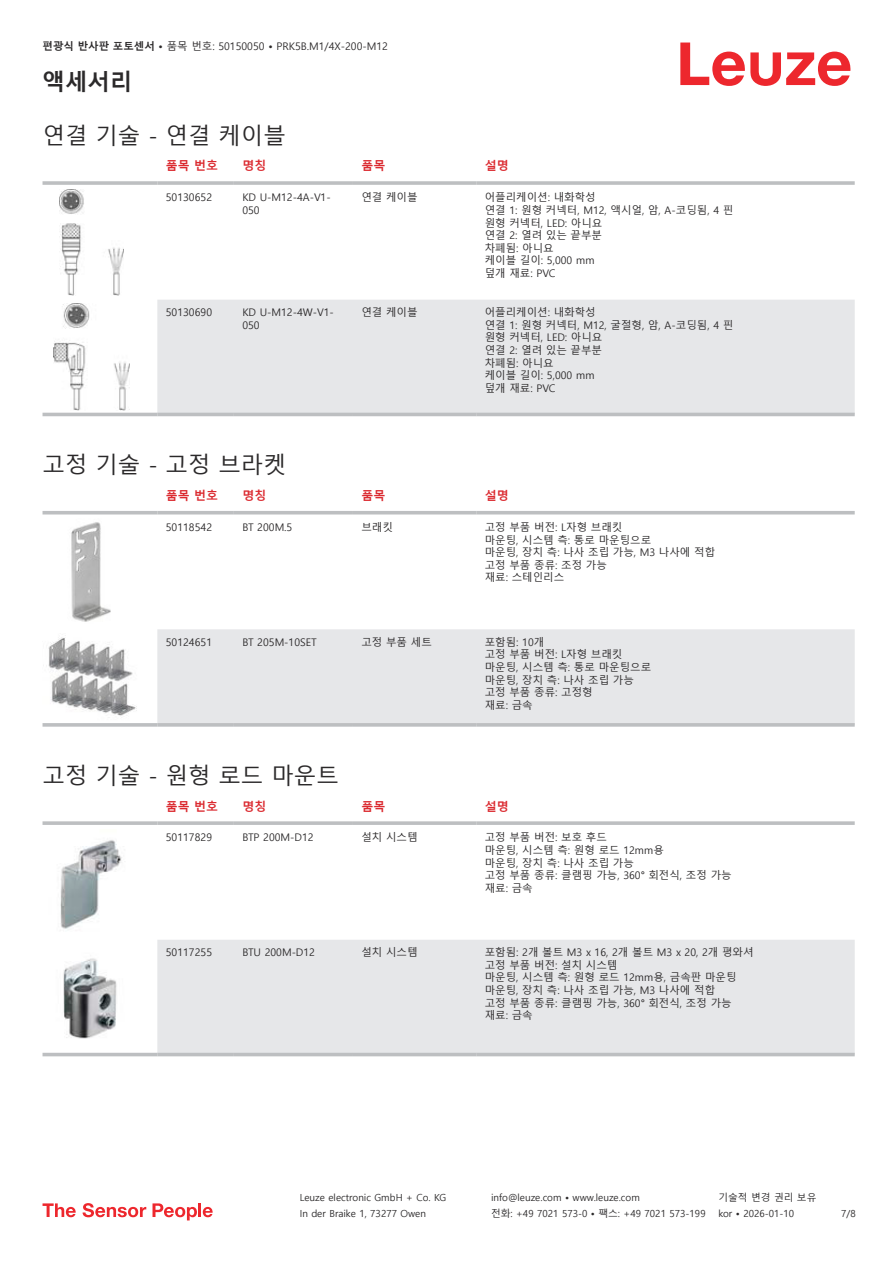
<style>
.page{position:relative;width:893px;height:1263px;background:#fff}
.page>*{position:absolute;margin:0;border:0;box-sizing:border-box;transform-origin:0 0}
.t1{font:22.5px "Malgun Gothic";color:#2b292a}
.t2{font:700 22.5px "Malgun Gothic";color:#2b292a}
.t3{font:700 12px "Malgun Gothic";color:#db2a30}
.t4{font:10.5px/12.6px "Malgun Gothic";color:#2b292a}
.t5{font:9.75px "Malgun Gothic";color:#2b292a}
.s1{font-weight:700}
</style>
<div class="page">
<svg style="left:680px;top:43px;width:170px;height:43px"></svg>
<svg style="left:43px;top:295px;width:812px;height:122px"></svg>
<div style="left:157px;top:300px;width:698px;height:113px;background:#e6e7e9"></div>
<hr style="left:43px;top:181px;width:114px;height:4px;background:#bdbfc1">
<hr style="left:157px;top:181px;width:77px;height:4px;background:#c8cacb">
<hr style="left:234px;top:181px;width:119px;height:4px;background:#c3c5c6">
<hr style="left:353px;top:181px;width:123px;height:4px;background:#bdbfc1">
<hr style="left:476px;top:181px;width:379px;height:4px;background:#c8cacb">
<hr style="left:43px;top:413px;width:114px;height:3px;background:#bdbfc1">
<hr style="left:157px;top:413px;width:77px;height:3px;background:#bdbfc1">
<hr style="left:234px;top:413px;width:119px;height:3px;background:#bdbfc1">
<hr style="left:353px;top:413px;width:123px;height:3px;background:#bdbfc1">
<hr style="left:476px;top:413px;width:379px;height:3px;background:#bdbfc1">
<img style="left:59px;top:189px;width:65px;height:106px">
<img style="left:54px;top:304px;width:75px;height:106px">
<svg style="left:43px;top:514px;width:812px;height:1px"></svg>
<div style="left:157px;top:629px;width:698px;height:94px;background:#e6e7e9"></div>
<hr style="left:43px;top:511px;width:114px;height:3px;background:#bdbfc1">
<hr style="left:157px;top:511px;width:77px;height:3px;background:#bdbfc1">
<hr style="left:234px;top:511px;width:119px;height:3px;background:#bdbfc1">
<hr style="left:353px;top:511px;width:123px;height:3px;background:#bdbfc1">
<hr style="left:476px;top:511px;width:379px;height:3px;background:#bdbfc1">
<svg style="left:43px;top:723px;width:114px;height:4px"></svg>
<svg style="left:157px;top:723px;width:77px;height:4px"></svg>
<svg style="left:234px;top:723px;width:119px;height:4px"></svg>
<svg style="left:353px;top:723px;width:123px;height:4px"></svg>
<svg style="left:476px;top:723px;width:379px;height:4px;background:#c3c4c6"></svg>
<img style="left:71px;top:522px;width:40px;height:100px">
<img style="left:48px;top:635px;width:89px;height:81px">
<svg style="left:43px;top:1052px;width:812px;height:5px"></svg>
<div style="left:157px;top:940px;width:698px;height:113px;background:#e6e7e9"></div>
<svg style="left:43px;top:821px;width:114px;height:4px"></svg>
<svg style="left:157px;top:821px;width:77px;height:4px"></svg>
<svg style="left:234px;top:821px;width:119px;height:4px"></svg>
<svg style="left:353px;top:821px;width:123px;height:4px"></svg>
<svg style="left:476px;top:821px;width:379px;height:4px;background:#c3c5c7"></svg>
<hr style="left:43px;top:1053px;width:114px;height:3px;background:#bdbfc1">
<hr style="left:157px;top:1053px;width:77px;height:3px;background:#bdbfc1">
<hr style="left:234px;top:1053px;width:119px;height:3px;background:#bdbfc1">
<hr style="left:353px;top:1053px;width:123px;height:3px;background:#bdbfc1">
<hr style="left:476px;top:1053px;width:379px;height:3px;background:#bdbfc1">
<img style="left:60px;top:840px;width:62px;height:89px">
<img style="left:63px;top:958px;width:54px;height:81px">
<svg style="left:43px;top:1203px;width:33px;height:14px"></svg>
<svg style="left:83px;top:1203px;width:63px;height:14px"></svg>
<svg style="left:153px;top:1203px;width:44px;height:17px"></svg>
<hr style="left:198px;top:1203px;width:3px;height:14px;background:#ed272d">
<svg style="left:203px;top:1207px;width:10px;height:10px"></svg>
<p class="t4" style="left:43px;top:40px;width:347px"><span class="s1">편광식 반사판 포토센서 •</span> 품목 번호: 50150050 <span class="s1">•</span> PRK5B.M1/4X-200-M12</p>
<h1 class="t2" style="left:43px;top:69px;width:91px">액세서리</h1>
<h1 class="t1" style="left:43px;top:123px;width:245px">연결 기술 - 연결 케이블</h1>
<p class="t3" style="left:166px;top:159px;width:54px">품목 번호</p>
<p class="t3" style="left:242px;top:159px;width:25px">명칭</p>
<p class="t3" style="left:361px;top:159px;width:25px">품목</p>
<p class="t3" style="left:485px;top:159px;width:25px">설명</p>
<p class="t4" style="left:166px;top:191px;width:48px">50130652</p>
<p class="t4" style="left:242px;top:191px;width:90px">KD U-M12-4A-V1-<br>050</p>
<p class="t4" style="left:361px;top:191px;width:58px">연결 케이블</p>
<p class="t4" style="left:485px;top:191px;width:250px">어플리케이션: 내화학성<br>연결 1: 원형 커넥터, M12, 액시얼, 암, A-코딩됨, 4 핀 원형 커넥터, LED: 아니요<br>연결 2: 열려 있는 끝부분<br>차폐됨: 아니요<br>케이블 길이: 5,000 mm<br>덮개 재료: PVC</p>
<p class="t4" style="left:166px;top:306px;width:48px">50130690</p>
<p class="t4" style="left:242px;top:306px;width:93px">KD U-M12-4W-V1-<br>050</p>
<p class="t4" style="left:361px;top:306px;width:58px">연결 케이블</p>
<p class="t4" style="left:485px;top:306px;width:250px">어플리케이션: 내화학성<br>연결 1: 원형 커넥터, M12, 굴절형, 암, A-코딩됨, 4 핀 원형 커넥터, LED: 아니요<br>연결 2: 열려 있는 끝부분<br>차폐됨: 아니요<br>케이블 길이: 5,000 mm<br>덮개 재료: PVC</p>
<h1 class="t1" style="left:43px;top:452px;width:245px">고정 기술 - 고정 브라켓</h1>
<p class="t3" style="left:166px;top:489px;width:54px">품목 번호</p>
<p class="t3" style="left:242px;top:489px;width:25px">명칭</p>
<p class="t3" style="left:361px;top:489px;width:25px">품목</p>
<p class="t3" style="left:485px;top:489px;width:25px">설명</p>
<p class="t4" style="left:166px;top:521px;width:48px">50118542</p>
<p class="t4" style="left:242px;top:521px;width:51px">BT 200M.5</p>
<p class="t4" style="left:361px;top:521px;width:33px">브래킷</p>
<p class="t4" style="left:485px;top:521px;width:232px">고정 부품 버전: L자형 브래킷<br>마운팅, 시스템 측: 통로 마운팅으로<br>마운팅, 장치 측: 나사 조립 가능, M3 나사에 적합 고정 부품 종류: 조정 가능<br>재료: 스테인리스</p>
<p class="t4" style="left:166px;top:636px;width:48px">50124651</p>
<p class="t4" style="left:242px;top:636px;width:76px">BT 205M-10SET</p>
<p class="t4" style="left:361px;top:636px;width:72px">고정 부품 세트</p>
<p class="t4" style="left:485px;top:636px;width:168px">포함됨: 10개<br>고정 부품 버전: L자형 브래킷 마운팅, 시스템 측: 통로 마운팅으로 마운팅, 장치 측: 나사 조립 가능 고정 부품 종류: 고정형<br>재료: 금속</p>
<h1 class="t1" style="left:43px;top:763px;width:298px">고정 기술 - 원형 로드 마운트</h1>
<p class="t3" style="left:166px;top:799px;width:54px">품목 번호</p>
<p class="t3" style="left:242px;top:799px;width:25px">명칭</p>
<p class="t3" style="left:361px;top:799px;width:25px">품목</p>
<p class="t3" style="left:485px;top:799px;width:25px">설명</p>
<p class="t4" style="left:166px;top:831px;width:48px">50117829</p>
<p class="t4" style="left:242px;top:831px;width:73px">BTP 200M-D12</p>
<p class="t4" style="left:361px;top:831px;width:58px">설치 시스템</p>
<p class="t4" style="left:485px;top:831px;width:248px">고정 부품 버전: 보호 후드<br>마운팅, 시스템 측: 원형 로드 12mm용<br>마운팅, 장치 측: 나사 조립 가능<br>고정 부품 종류: 클램핑 가능, 360° 회전식, 조정 가능 재료: 금속</p>
<p class="t4" style="left:166px;top:946px;width:48px">50117255</p>
<p class="t4" style="left:242px;top:946px;width:74px">BTU 200M-D12</p>
<p class="t4" style="left:361px;top:946px;width:58px">설치 시스템</p>
<p class="t4" style="left:485px;top:946px;width:270px">포함됨: 2개 볼트 M3 x 16, 2개 볼트 M3 x 20, 2개 평와셔 고정 부품 버전: 설치 시스템<br>마운팅, 시스템 측: 원형 로드 12mm용, 금속판 마운팅 마운팅, 장치 측: 나사 조립 가능, M3 나사에 적합<br>고정 부품 종류: 클램핑 가능, 360° 회전식, 조정 가능 재료: 금속</p>
<p class="t5" style="left:300px;top:1192px;width:148px">Leuze electronic GmbH + Co. KG</p>
<p class="t5" style="left:491px;top:1192px;width:150px">info@leuze.com • www.leuze.com</p>
<p class="t5" style="left:718px;top:1192px;width:100px">기술적 변경 권리 보유</p>
<p class="t5" style="left:300px;top:1208px;width:128px">In der Braike 1, 73277 Owen</p>
<p class="t5" style="left:491px;top:1208px;width:216px">전화: +49 7021 573-0 • 팩스: +49 7021 573-199</p>
<p class="t5" style="left:718px;top:1208px;width:77px">kor • 2026-01-10</p>
<p class="t5" style="left:841px;top:1208px;width:16px">7/8</p>
</div>
